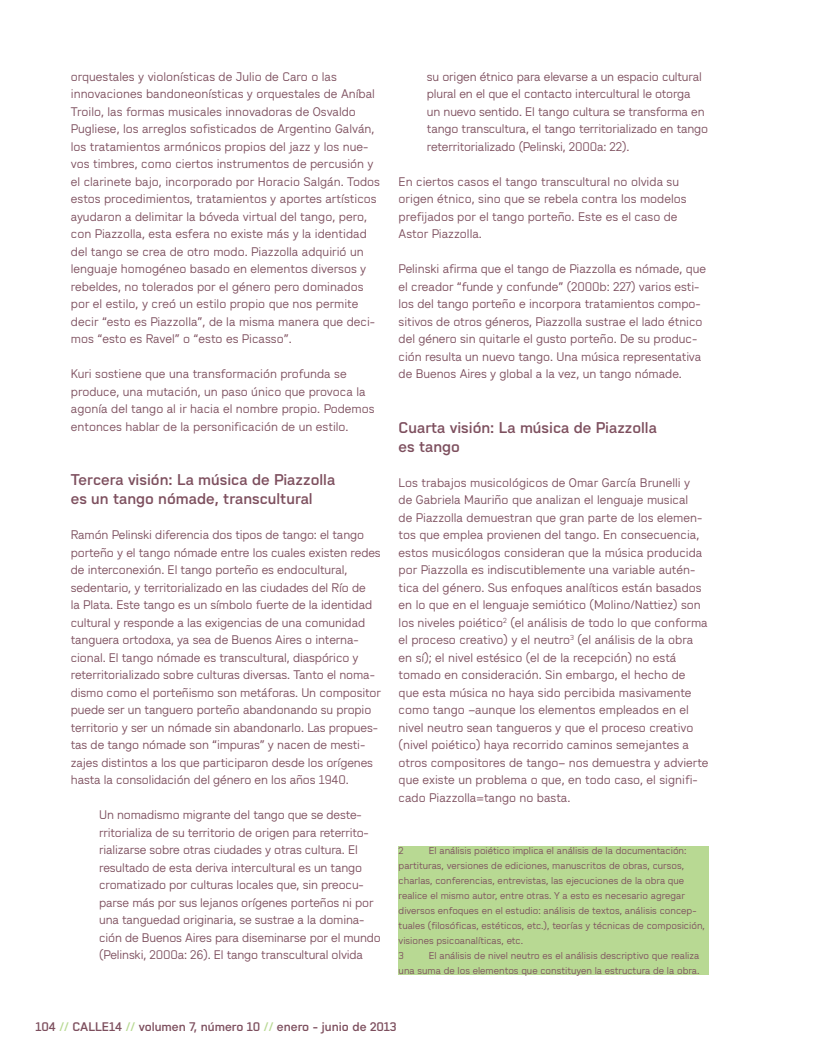
<style>
.page{position:relative;width:815px;height:1063px;background:#fff}
.page>*{position:absolute;margin:0;border:0;box-sizing:border-box;transform-origin:0 0}
.t1{font:500 15.62px/19.4px "Wedding Sans";color:#7d4f5e}
.t2{font:12.5px/17.5px "Wedding Sans";letter-spacing:-.005em;color:#7d4f5e}
.t3{font:500 12.5px "Wedding Sans";color:#7d4f5e}
.t4{font:10px/15px "Wedding Sans";color:#7d4f5e}
.s1{color:#b8d993}
</style>
<div class="page">
<div style="left:399px;top:846px;width:310px;height:128px;background:#b8d993"></div>
<p class="t2" style="left:71px;top:68px;width:311px">orquestales y violonísticas de Julio de Caro o las innovaciones bandoneonísticas y orquestales de Aníbal Troilo, las formas musicales innovadoras de Osvaldo Pugliese, los arreglos sofisticados de Argentino Galván, los tratamientos armónicos propios del jazz y los nue&shy;vos timbres, como ciertos instrumentos de percusión y el clarinete bajo, incorporado por Horacio Salgán. Todos estos procedimientos, tratamientos y aportes artísticos ayudaron a delimitar la bóveda virtual del tango, pero, con Piazzolla, esta esfera no existe más y la identidad del tango se crea de otro modo. Piazzolla adquirió un lenguaje homogéneo basado en elementos diversos y rebeldes, no tolerados por el género pero dominados por el estilo, y creó un estilo propio que nos permite decir “esto es Piazzolla”, de la misma manera que deci&shy;mos “esto es Ravel” o “esto es Picasso”.</p>
<p class="t2" style="left:71px;top:365px;width:305px">Kuri sostiene que una transformación profunda se produce, una mutación, un paso único que provoca la agonía del tango al ir hacia el nombre propio. Podemos entonces hablar de la personificación de un estilo.</p>
<p class="t1" style="left:71px;top:470px;width:266px">Tercera visión: La música de Piazzolla es un tango nómade, transcultural</p>
<p class="t2" style="left:71px;top:526px;width:312px">Ramón Pelinski diferencia dos tipos de tango: el tango porteño y el tango nómade entre los cuales existen redes de interconexión. El tango porteño es endocultural, sedentario, y territorializado en las ciudades del Río de<br>la Plata. Este tango es un símbolo fuerte de la identidad cultural y responde a las exigencias de una comunidad tanguera ortodoxa, ya sea de Buenos Aires o interna&shy;cional. El tango nómade es transcultural, diaspórico y reterritorializado sobre culturas diversas. Tanto el noma&shy;dismo como el porteñismo son metáforas. Un compositor puede ser un tanguero porteño abandonando su propio territorio y ser un nómade sin abandonarlo. Las propues&shy;tas de tango nómade son “impuras” y nacen de mesti&shy;zajes distintos a los que participaron desde los orígenes hasta la consolidación del género en los años 1940.</p>
<p class="t2" style="left:99px;top:806px;width:283px">Un nomadismo migrante del tango que se deste&shy;rritorializa de su territorio de origen para reterrito&shy;rializarse sobre otras ciudades y otras cultura. El resultado de esta deriva intercultural es un tango cromatizado por culturas locales que, sin preocu&shy;parse más por sus lejanos orígenes porteños ni por una tanguedad originaria, se sustrae a la domina&shy;ción de Buenos Aires para diseminarse por el mundo (Pelinski, 2000a: 26). El tango transcultural olvida</p>
<p class="t2" style="left:427px;top:68px;width:283px">su origen étnico para elevarse a un espacio cultural plural en el que el contacto intercultural le otorga<br>un nuevo sentido. El tango cultura se transforma en tango transcultura, el tango territorializado en tango reterritorializado (Pelinski, 2000a: 22).</p>
<p class="t2" style="left:399px;top:173px;width:289px">En ciertos casos el tango transcultural no olvida su origen étnico, sino que se rebela contra los modelos prefijados por el tango porteño. Este es el caso de Astor Piazzolla.</p>
<p class="t2" style="left:399px;top:260px;width:309px">Pelinski afirma que el tango de Piazzolla es nómade, que el creador “funde y confunde” (2000b: 227) varios esti&shy;los del tango porteño e incorpora tratamientos compo&shy;sitivos de otros géneros, Piazzolla sustrae el lado étnico del género sin quitarle el gusto porteño. De su produc&shy;ción resulta un nuevo tango. Una música representativa de Buenos Aires y global a la vez, un tango nómade.</p>
<p class="t1" style="left:399px;top:417px;width:260px">Cuarta visión: La música de Piazzolla es tango</p>
<p class="t2" style="left:399px;top:474px;width:312px">Los trabajos musicológicos de Omar García Brunelli y<br>de Gabriela Mauriño que analizan el lenguaje musical<br>de Piazzolla demuestran que gran parte de los elemen&shy;tos que emplea provienen del tango. En consecuencia, estos musicólogos consideran que la música producida por Piazzolla es indiscutiblemente una variable autén&shy;tica del género. Sus enfoques analíticos están basados en lo que en el lenguaje semiótico (Molino/Nattiez) son los niveles poiético<sup>2</sup> (el análisis de todo lo que conforma el proceso creativo) y el neutro<sup>3</sup> (el análisis de la obra en sí); el nivel estésico (el de la recepción) no está tomado en consideración. Sin embargo, el hecho de que esta música no haya sido percibida masivamente como tango –aunque los elementos empleados en el nivel neutro sean tangueros y que el proceso creativo (nivel poiético) haya recorrido caminos semejantes a otros compositores de tango– nos demuestra y advierte que existe un problema o que, en todo caso, el signifi&shy;cado Piazzolla=tango no basta.</p>
<p class="t4" style="left:399px;top:843px;width:7px">2</p>
<p class="t4" style="left:399px;top:843px;width:308px;text-indent:30px">El análisis poiético implica el análisis de la documentación: partituras, versiones de ediciones, manuscritos de obras, cursos, charlas, conferencias, entrevistas, las ejecuciones de la obra que realice el mismo autor, entre otras. Y a esto es necesario agregar diversos enfoques en el estudio: análisis de textos, análisis concep&shy;tuales (filosóficas, estéticos, etc.), teorías y técnicas de composición, visiones psicoanalíticas, etc.<br>3</p>
<p class="t4" style="left:399px;top:948px;width:302px;text-align:right">El análisis de nivel neutro es el análisis descriptivo que realiza<br>una suma de los elementos que constituyen la estructura de la obra.</p>
<p class="t3" style="left:35px;top:1020px;width:363px">104 <span class="s1">//</span> CALLE14 <span class="s1">//</span> volumen 7, número 10 <span class="s1">//</span> enero - junio de 2013</p>
</div>
